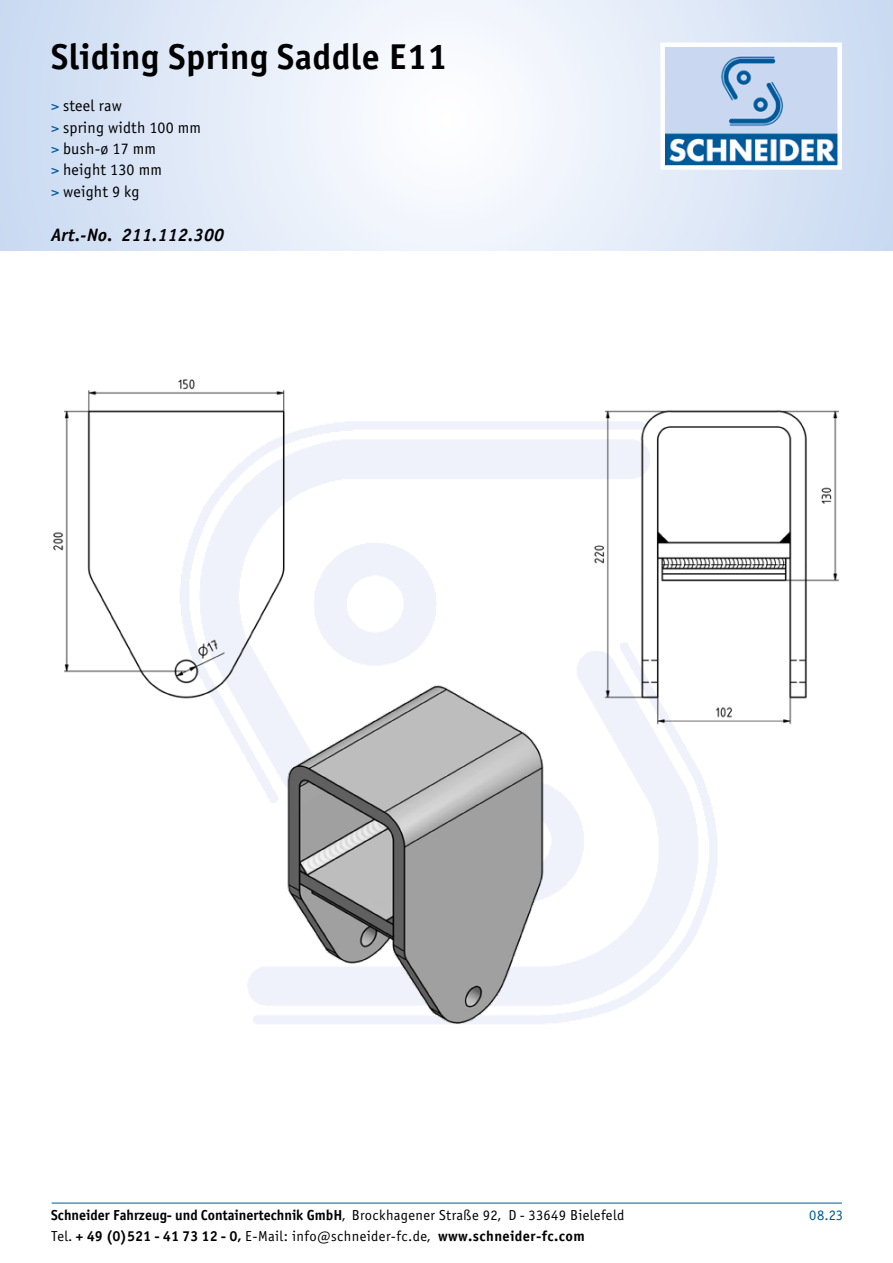
<style>
.page{position:relative;width:893px;height:1263px;background:#fff}
.page>*{position:absolute;margin:0;border:0;box-sizing:border-box;transform-origin:0 0}
.t1{font:36px "Officina Sans Bold ITC";letter-spacing:.01em;color:#000}
.t2{font:italic 18px "Officina Sans Bold ITC";letter-spacing:.01em;color:#000}
.t3{font:16.05px/21.3px "Officina Sans Book ITC";letter-spacing:.01em;color:#000}
.t4{font:14.55px "Officina Sans Bold ITC";color:#000}
.t5{font:14.55px "Officina Sans Bold ITC";letter-spacing:.025em;color:#000}
.t6{font:14.55px "Officina Sans Book ITC";color:#005a9a}
.s1{color:#005a9a}
.s2{font-family:"Officina Sans Book ITC"}
</style>
<div class="page">
<svg style="left:0;top:0;width:893px;height:251px"></svg>
<img style="left:665px;top:48px;width:172px;height:117px">
<div style="left:660px;top:43px;width:182px;height:127px;border:4px solid #fff"></div>
<img style="left:53px;top:379px;width:786px;height:644px">
<hr style="left:52px;top:1203px;width:790px;height:1px;background:#005a9a">
<h1 class="t1" style="left:51px;top:34px;width:398px">Sliding Spring Saddle E11</h1>
<p class="t3" style="left:51px;top:95px;width:152px"><span class="s1">&gt;</span> steel raw<br><span class="s1">&gt;</span> spring width 100 mm <span class="s1">&gt;</span> bush-ø 17 mm<br><span class="s1">&gt;</span> height 130 mm<br><span class="s1">&gt;</span> weight 9 kg</p>
<p class="t2" style="left:51px;top:224px;width:175px">Art.-No. 211.112.300</p>
<p class="t4" style="left:51px;top:1206px;width:575px">Schneider Fahrzeug- und Containertechnik GmbH<span class="s2">, Brockhagener Straße 92, D - 33649 Bielefeld</span></p>
<p class="t6" style="left:809px;top:1206px;width:35px">08.23</p>
<p class="t5" style="left:51px;top:1227px;width:535px"><span class="s2">Tel.</span> + 49 (0)521 - 41 73 12 - 0, <span class="s2">E-Mail: info@schneider-fc.de,</span> www.schneider-fc.com</p>
</div>
